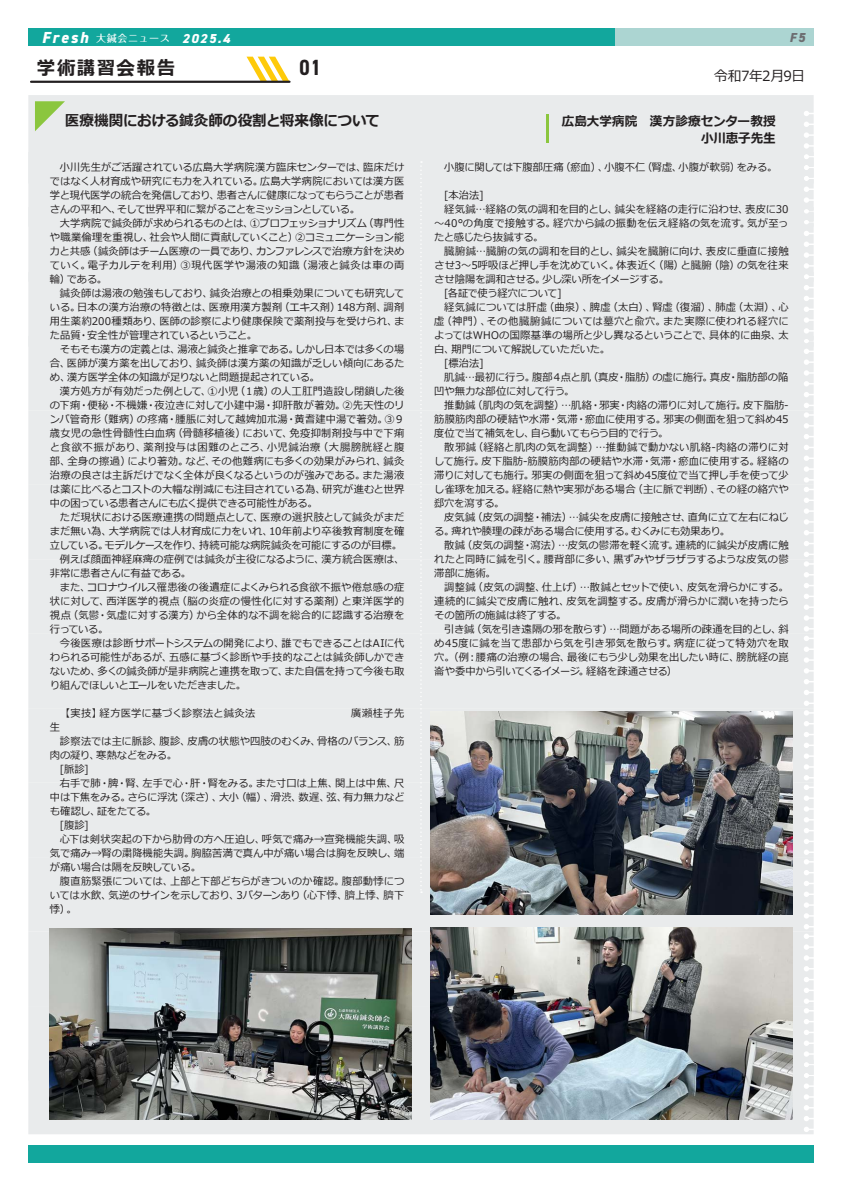
<style>
.page{position:relative;width:842px;height:1191px;background:#fff}
.page>*{position:absolute;margin:0;border:0;box-sizing:border-box;transform-origin:0 0}
.t1{font:700 condensed 22px "DIN2014";color:#231f20}
.t2{font:700 19px "Meiryo";letter-spacing:.08em;color:#231f20}
.t3{font:700 15px "Meiryo";letter-spacing:-.015em;color:#231f20}
.t4{font:14px "Meiryo";letter-spacing:-.035em;color:#231f20}
.t5{font:700 13px/16px "Meiryo";letter-spacing:-.005em;color:#231f20;text-align:right}
.t6{font:italic 800 13px "DIN2014";color:#6c6d70}
.t7{font:10.5px/14px "Meiryo";color:#231f20;text-align:justify}
.t8{font:10.5px "Meiryo";letter-spacing:.02em;color:#231f20}
.t9{font:10.5px "Meiryo";letter-spacing:-.03em;color:#231f20}
.t10{font:10.5px "Meiryo";letter-spacing:-.025em;color:#231f20}
.t11{font:10.5px "Meiryo";letter-spacing:.025em;color:#231f20}
.t12{font:10.5px "Meiryo";letter-spacing:-.02em;color:#231f20}
.t13{font:10.5px/14px "Meiryo";letter-spacing:.03em;color:#231f20}
.t14{font:10.5px "Meiryo";letter-spacing:-.035em;color:#231f20}
.t15{font:10.5px "Meiryo";letter-spacing:-.04em;color:#231f20}
.t16{font:10.5px "Meiryo";letter-spacing:-.05em;color:#231f20}
.t17{font:500 10px "Maru Fo Pro";letter-spacing:.06em;color:#fff}
.s1{font-family:"DIN2014";font-weight:800;font-style:italic;font-size:16px}
.s2{font-family:"DIN2014";font-weight:800;font-style:italic;font-size:13px}
</style>
<div class="page">
<div style="left:28px;top:28px;width:786px;height:17px;background:#acd5d2"></div>
<div style="left:28px;top:28px;width:587px;height:17px;background:#12a79d"></div>
<div style="left:28px;top:95px;width:786px;height:57px;background:#e9ebec"></div>
<div style="left:28px;top:346px;width:786px;height:64px;background:#e9ebec"></div>
<div style="left:28px;top:282px;width:786px;height:64px;background:#e9ebec"></div>
<div style="left:28px;top:227px;width:786px;height:55px;background:#e9ebec"></div>
<div style="left:28px;top:152px;width:786px;height:75px;background:#e9ebec"></div>
<div style="left:28px;top:410px;width:786px;height:75px;background:#e9ebec"></div>
<div style="left:28px;top:485px;width:786px;height:74px;background:#e9ebec"></div>
<div style="left:28px;top:559px;width:786px;height:75px;background:#e9ebec"></div>
<div style="left:28px;top:634px;width:786px;height:74px;background:#e9ebec"></div>
<div style="left:28px;top:708px;width:786px;height:74px;background:#e9ebec"></div>
<div style="left:28px;top:782px;width:786px;height:75px;background:#e9ebec"></div>
<div style="left:28px;top:857px;width:786px;height:74px;background:#e9ebec"></div>
<svg style="left:28px;top:931px;width:786px;height:75px;background:#e5e6e7"></svg>
<svg style="left:28px;top:1006px;width:786px;height:53px;background:#e2e4e4"></svg>
<svg style="left:28px;top:1059px;width:786px;height:75px;background:#e2e4e5"></svg>
<svg style="left:35px;top:101px;width:30px;height:30px"></svg>
<hr style="left:546px;top:114px;width:3px;height:28px;background:#8bc63e">
<img style="left:50px;top:928px;width:361px;height:191px">
<img style="left:431px;top:712px;width:361px;height:202px">
<svg style="left:420px;top:161px;width:2px;height:732px"></svg>
<div style="left:28px;top:1145px;width:786px;height:17px;background:#12a79d"></div>
<svg style="left:246px;top:57px;width:44px;height:24px"></svg>
<hr style="left:31px;top:81px;width:259px;height:2px;background:#231f20">
<img style="left:431px;top:927px;width:361px;height:192px">
<p class="t17" style="left:42px;top:30px;width:190px"><span class="s1">Fresh</span> 大鍼会ニュース <span class="s2">2025.4</span></p>
<p class="t6" style="left:789px;top:29px;width:17px">F5</p>
<h2 class="t2" style="left:37px;top:55px;width:140px">学術講習会報告</h2>
<h1 class="t1" style="left:299px;top:53px;width:23px">01</h1>
<h3 class="t3" style="left:65px;top:110px;width:317px">医療機関における鍼灸師の役割と将来像について</h3>
<p class="t7" style="left:50px;top:161px;width:356px;text-indent:10px">小川先生がご活躍されている広島大学病院漢方臨床センターでは、臨床だけではなく人材育成や研究にも力を入れている。広島大学病院においては漢方医学と現代医学の統合を発信しており、患者さんに健康になってもらうことが患者さんの平和へ、そして世界平和に繋がることをミッションとしている。</p>
<p class="t7" style="left:50px;top:217px;width:356px;text-indent:10px">大学病院で鍼灸師が求められるものとは、①プロフェッショナリズム（専門性や職業倫理を重視し、社会や人間に貢献していくこと）②コミュニケーション能力と共感（鍼灸師はチーム医療の一員であり、カンファレンスで治療方針を決めていく。電子カルテを利用）③現代医学や湯液の知識（湯液と鍼灸は車の両輪）である。</p>
<p class="t7" style="left:50px;top:287px;width:356px;text-indent:10px">鍼灸師は湯液の勉強もしており、鍼灸治療との相乗効果についても研究している。日本の漢方治療の特徴とは、医療用漢方製剤（エキス剤）148方剤、調剤用生薬約200種類あり、医師の診察により健康保険で薬剤投与を受けられ、また品質・安全性が管理されているということ。</p>
<p class="t7" style="left:50px;top:343px;width:356px;text-indent:10px">そもそも漢方の定義とは、湯液と鍼灸と推拿である。しかし日本では多くの場合、医師が漢方薬を出しており、鍼灸師は漢方薬の知識が乏しい傾向にあるため、漢方医学全体の知識が足りないと問題提起されている。</p>
<p class="t7" style="left:50px;top:385px;width:356px;text-indent:10px">漢方処方が有効だった例として、①小児（１歳）の人工肛門造設し閉鎖した後の下痢・便秘・不機嫌・夜泣きに対して小建中湯・抑肝散が著効。②先天性のリンパ管奇形（難病）の疼痛・腫脹に対して越婢加朮湯・黄耆建中湯で著効。③９歳女児の急性骨髄性白血病（骨髄移植後）において、免疫抑制剤投与中で下痢と食欲不振があり、薬剤投与は困難のところ、小児鍼治療（大腸膀胱経と腹部、全身の擦過）により著効。など、その他難病にも多くの効果がみられ、鍼灸治療の良さは主訴だけでなく全体が良くなるというのが強みである。また湯液は薬に比べるとコストの大幅な削減にも注目されている為、研究が進むと世界中の困っている患者さんにも広く提供できる可能性がある。</p>
<p class="t7" style="left:60px;top:511px;width:346px">ただ現状における医療連携の問題点として、医療の選択肢として鍼灸がまだ</p>
<p class="t7" style="left:50px;top:525px;width:356px">まだ無い為、大学病院では人材育成に力をいれ、10年前より卒後教育制度を確</p>
<p class="t10" style="left:50px;top:538px;width:354px">立している。モデルケースを作り、持続可能な病院鍼灸を可能にするのが目標。</p>
<p class="t7" style="left:60px;top:553px;width:346px">例えば顔面神経麻痺の症例では鍼灸が主役になるように、漢方統合医療は、</p>
<p class="t7" style="left:50px;top:567px;width:143px">非常に患者さんに有益である。</p>
<p class="t7" style="left:60px;top:581px;width:346px">また、コロナウイルス罹患後の後遺症によくみられる食欲不振や倦怠感の症</p>
<p class="t8" style="left:50px;top:594px;width:356px">状に対して、西洋医学的視点（脳の炎症の慢性化に対する薬剤）と東洋医学的</p>
<p class="t7" style="left:50px;top:609px;width:356px">視点（気鬱・気虚に対する漢方）から全体的な不調を総合的に認識する治療を</p>
<p class="t7" style="left:50px;top:623px;width:60px">行っている。</p>
<p class="t7" style="left:60px;top:637px;width:346px">今後医療は診断サポートシステムの開発により、誰でもできることはAIに代</p>
<p class="t7" style="left:50px;top:651px;width:356px">わられる可能性があるが、五感に基づく診断や手技的なことは鍼灸師しかでき</p>
<p class="t7" style="left:50px;top:665px;width:356px">ないため、多くの鍼灸師が是非病院と連携を取って、また自信を持って今後も取</p>
<p class="t15" style="left:50px;top:678px;width:198px">り組んでほしいとエールをいただきました。</p>
<p class="t13" style="left:50px;top:707px;width:356px;text-indent:10px">【実技】経方医学に基づく診察法と鍼灸法　　　　　　　　　廣瀬桂子先生</p>
<p class="t7" style="left:60px;top:735px;width:346px">診察法では主に脈診、腹診、皮膚の状態や四肢のむくみ、骨格のバランス、筋</p>
<p class="t7" style="left:50px;top:749px;width:129px">肉の凝り、寒熱などをみる。</p>
<p class="t7" style="left:60px;top:763px;width:30px">[脈診]</p>
<p class="t7" style="left:60px;top:777px;width:346px">右手で肺・脾・腎、左手で心・肝・腎をみる。また寸口は上焦、関上は中焦、尺</p>
<p class="t12" style="left:50px;top:790px;width:356px">中は下焦をみる。さらに浮沈（深さ）、大小（幅）、滑渋、数遅、弦、有力無力など</p>
<p class="t14" style="left:50px;top:804px;width:108px">も確認し、証をたてる。</p>
<p class="t7" style="left:60px;top:819px;width:30px">[腹診]</p>
<p class="t7" style="left:60px;top:833px;width:346px">心下は剣状突起の下から肋骨の方へ圧迫し、呼気で痛み→宣発機能失調、吸</p>
<p class="t7" style="left:50px;top:847px;width:356px">気で痛み→腎の粛降機能失調。胸脇苦満で真ん中が痛い場合は胸を反映し、端</p>
<p class="t7" style="left:50px;top:861px;width:153px">が痛い場合は隔を反映している。</p>
<p class="t7" style="left:60px;top:875px;width:346px">腹直筋緊張については、上部と下部どちらがきついのか確認。腹部動悸につ</p>
<p class="t10" style="left:50px;top:888px;width:356px">いては水飲、気逆のサインを示しており、3パターンあり（心下悸、臍上悸、臍下</p>
<p class="t7" style="left:50px;top:903px;width:28px">悸）。</p>
<h3 class="t4" style="left:714px;top:66px;width:92px">令和7年2月9日</h3>
<p class="t5" style="left:562px;top:114px;width:215px">広島大学病院　漢方診療センター教授小川恵子先生</p>
<p class="t7" style="left:444px;top:161px;width:334px">小腹に関しては下腹部圧痛（瘀血）、小腹不仁（腎虚、小腹が軟弱）をみる。</p>
<p class="t7" style="left:444px;top:189px;width:41px">[本治法]</p>
<p class="t7" style="left:444px;top:203px;width:346px">経気鍼…経絡の気の調和を目的とし、鍼尖を経絡の走行に沿わせ、表皮に30</p>
<p class="t7" style="left:434px;top:217px;width:356px">～40°の角度で接触する。経穴から鍼の振動を伝え経絡の気を流す。気が至っ</p>
<p class="t16" style="left:434px;top:230px;width:111px">たと感じたら抜鍼する。</p>
<p class="t7" style="left:444px;top:245px;width:346px">臓腑鍼…臓腑の気の調和を目的とし、鍼尖を臓腑に向け、表皮に垂直に接触</p>
<p class="t7" style="left:434px;top:259px;width:356px">させ3～5呼吸ほど押し手を沈めていく。体表近く（陽）と臓腑（陰）の気を往来</p>
<p class="t9" style="left:434px;top:272px;width:236px">させ陰陽を調和させる。少し深い所をイメージする。</p>
<p class="t9" style="left:444px;top:286px;width:119px">[各証で使う経穴について]</p>
<p class="t7" style="left:444px;top:301px;width:346px">経気鍼については肝虚（曲泉）、脾虚（太白）、腎虚（復溜）、肺虚（太淵）、心</p>
<p class="t11" style="left:434px;top:314px;width:356px">虚（神門）、その他臓腑鍼については墓穴と兪穴。また実際に使われる経穴に</p>
<p class="t7" style="left:434px;top:329px;width:356px">よってはWHOの国際基準の場所と少し異なるということで、具体的に曲泉、太</p>
<p class="t14" style="left:434px;top:342px;width:177px">白、期門について解説していただいた。</p>
<p class="t7" style="left:444px;top:357px;width:41px">[標治法]</p>
<p class="t7" style="left:444px;top:371px;width:345px">肌鍼…最初に行う。腹部４点と肌（真皮・脂肪）の虚に施行。真皮・脂肪部の陥</p>
<p class="t7" style="left:434px;top:385px;width:142px">凹や無力な部位に対して行う。</p>
<p class="t7" style="left:444px;top:399px;width:346px">推動鍼（肌肉の気を調整）…肌絡・邪実・肉絡の滞りに対して施行。皮下脂肪-</p>
<p class="t8" style="left:434px;top:412px;width:356px">筋膜筋肉部の硬結や水滞・気滞・瘀血に使用する。邪実の側面を狙って斜め45</p>
<p class="t9" style="left:434px;top:426px;width:236px">度位で当て補気をし、自ら動いてもらう目的で行う。</p>
<p class="t11" style="left:444px;top:440px;width:346px">散邪鍼（経絡と肌肉の気を調整）…推動鍼で動かない肌絡-肉絡の滞りに対</p>
<p class="t8" style="left:434px;top:454px;width:356px">して施行。皮下脂肪-筋膜筋肉部の硬結や水滞・気滞・瘀血に使用する。経絡の</p>
<p class="t7" style="left:434px;top:469px;width:356px">滞りに対しても施行。邪実の側面を狙って斜め45度位で当て押し手を使って少</p>
<p class="t7" style="left:434px;top:483px;width:356px">し雀琢を加える。経絡に熱や実邪がある場合（主に脈で判断）、その経の絡穴や</p>
<p class="t7" style="left:434px;top:497px;width:72px">郄穴を瀉する。</p>
<p class="t7" style="left:444px;top:511px;width:346px">皮気鍼（皮気の調整・補法）…鍼尖を皮膚に接触させ、直角に立て左右にねじ</p>
<p class="t7" style="left:434px;top:525px;width:297px">る。痺れや腠理の疎がある場合に使用する。むくみにも効果あり。</p>
<p class="t7" style="left:444px;top:539px;width:346px">散鍼（皮気の調整・瀉法）…皮気の鬱滞を軽く流す。連続的に鍼尖が皮膚に触</p>
<p class="t7" style="left:434px;top:553px;width:356px">れたと同時に鍼を引く。腰背部に多い、黒ずみやザラザラするような皮気の鬱</p>
<p class="t7" style="left:434px;top:567px;width:63px">滞部に施術。</p>
<p class="t7" style="left:444px;top:581px;width:346px">調整鍼（皮気の調整、仕上げ）…散鍼とセットで使い、皮気を滑らかにする。</p>
<p class="t7" style="left:434px;top:595px;width:356px">連続的に鍼尖で皮膚に触れ、皮気を調整する。皮膚が滑らかに潤いを持ったら</p>
<p class="t7" style="left:434px;top:609px;width:134px">その箇所の施鍼は終了する。</p>
<p class="t7" style="left:444px;top:623px;width:346px">引き鍼（気を引き遠隔の邪を散らす）…問題がある場所の疎通を目的とし、斜</p>
<p class="t8" style="left:434px;top:636px;width:356px">め45度に鍼を当て患部から気を引き邪気を散らす。病症に従って特効穴を取</p>
<p class="t7" style="left:434px;top:651px;width:356px">穴。（例︓腰痛の治療の場合、最後にもう少し効果を出したい時に、膀胱経の崑</p>
<p class="t9" style="left:434px;top:664px;width:244px">崙や委中から引いてくるイメージ。経絡を疎通させる）</p>
</div>
